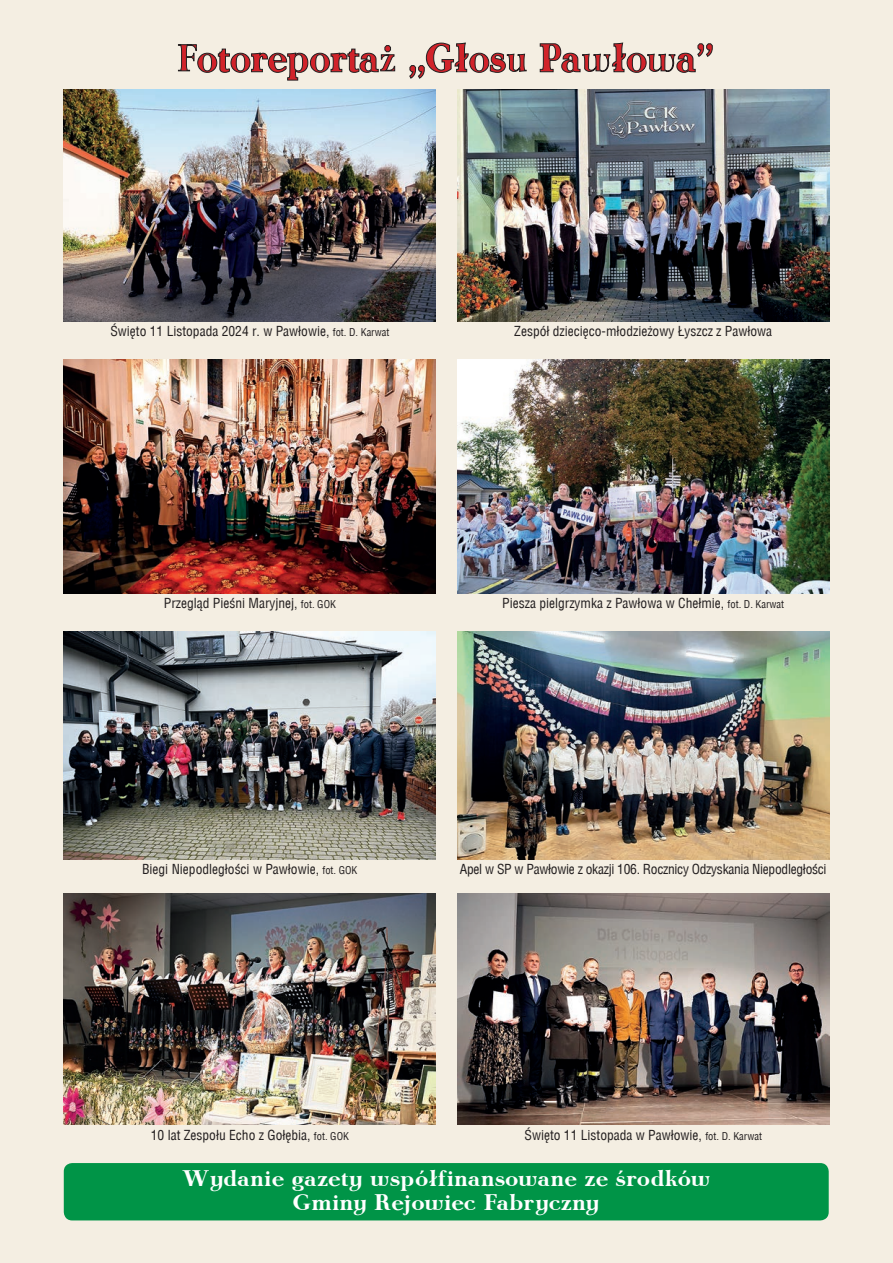
<style>
.page{position:relative;width:893px;height:1263px;background:#f4eee2}
.page>*{position:absolute;margin:0;border:0;box-sizing:border-box;transform-origin:0 0}
.t1{font:700 22.5px/24px "Antykwa Poltawskiego TTF";color:#fff;text-align:center}
.t2{font:13.5px "Switzerland Condensed";color:#231f20}
.t3{font:13.5px "Switzerland Condensed";letter-spacing:-.02em;color:#231f20}
.s1{font-size:10.5px}
</style>
<div class="page">
<svg style="left:178px;top:42px;width:535px;height:39px"></svg>
<div style="left:64px;top:1163px;width:765px;height:57px;background:#009447;border-radius:9px"></div>
<img style="left:64px;top:893px;width:372px;height:232px">
<img style="left:457px;top:631px;width:372px;height:228px">
<img style="left:64px;top:631px;width:372px;height:228px">
<img style="left:457px;top:359px;width:372px;height:234px">
<img style="left:64px;top:359px;width:372px;height:234px">
<img style="left:457px;top:89px;width:372px;height:232px">
<img style="left:64px;top:89px;width:372px;height:232px">
<img style="left:457px;top:893px;width:372px;height:232px">
<p class="t2" style="left:110px;top:323px;width:280px">Święto 11 Listopada 2024 r. w Pawłowie, <span class="s1">fot. D. Karwat</span></p>
<p class="t2" style="left:514px;top:323px;width:259px">Zespół dziecięco-młodzieżowy Łyszcz z Pawłowa</p>
<p class="t2" style="left:164px;top:595px;width:174px">Przegląd Pieśni Maryjnej, <span class="s1">fot. GOK</span></p>
<p class="t2" style="left:502px;top:595px;width:283px">Piesza pielgrzymka z Pawłowa w Chełmie, <span class="s1">fot. D. Karwat</span></p>
<p class="t2" style="left:142px;top:861px;width:217px">Biegi Niepodległości w Pawłowie, <span class="s1">fot. GOK</span></p>
<p class="t3" style="left:460px;top:861px;width:368px">Apel w SP w Pawłowie z okazji 106. Rocznicy Odzyskania Niepodległości</p>
<p class="t2" style="left:151px;top:1127px;width:200px">10 lat Zespołu Echo z Gołębia, <span class="s1">fot. GOK</span></p>
<p class="t2" style="left:525px;top:1127px;width:239px">Święto 11 Listopada w Pawłowie, <span class="s1">fot. D. Karwat</span></p>
<h1 class="t1" style="left:182px;top:1166px;width:530px">Wydanie gazety wspó³finansowane ze œrodków<br>Gminy Rejowiec Fabryczny</h1>
</div>
